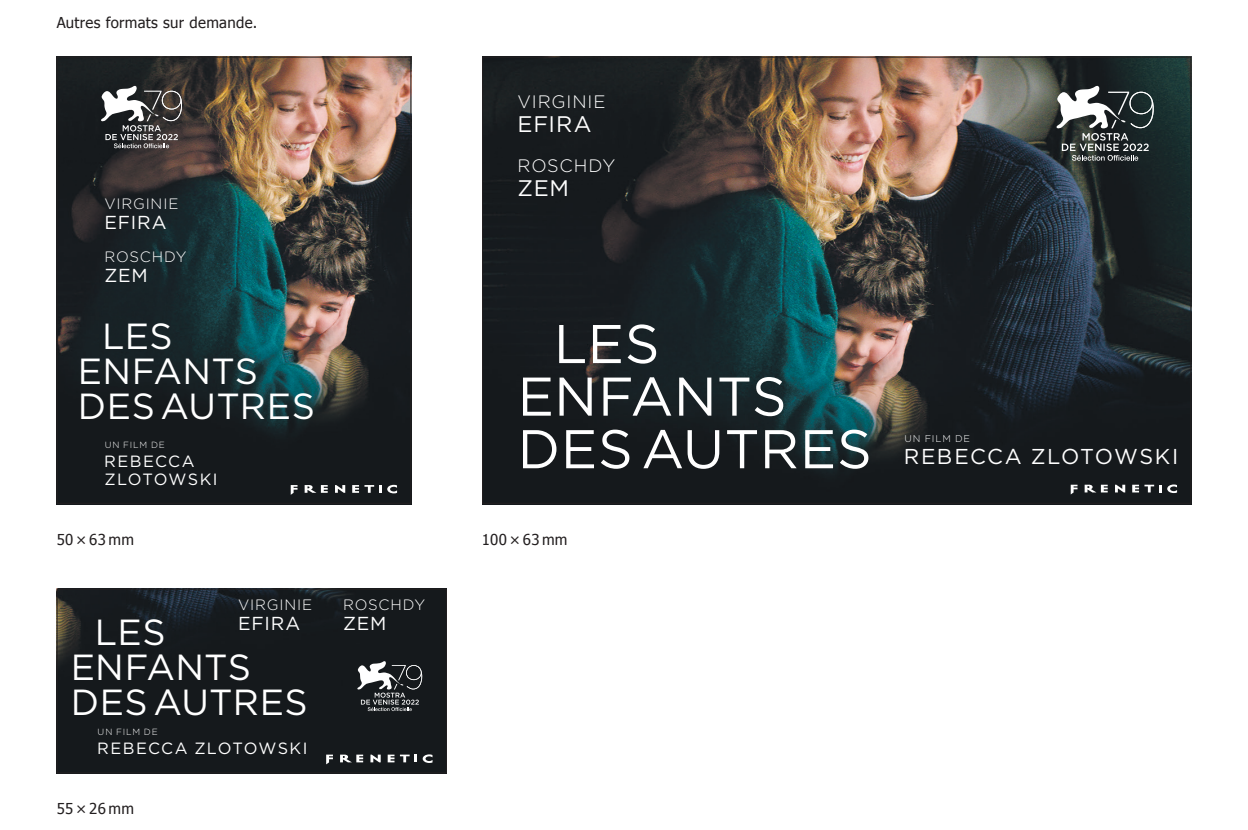
<style>
.page{position:relative;width:1248px;height:830px;background:#fff}
.page>*{position:absolute;margin:0;border:0;box-sizing:border-box;transform-origin:0 0}
.t1{font:54.5px/52.5px "Gotham";letter-spacing:.005em;color:#fff}
.t2{font:36.25px/35px "Gotham";letter-spacing:.01em;color:#fff}
.t3{font:22.5px "Gotham";letter-spacing:.03em;color:#fff}
.t4{font:21.5px "Gotham";letter-spacing:.065em;color:#fff}
.t5{font:18.75px "Gotham";letter-spacing:.035em;color:#fff}
.t6{font:300 18px "Gotham";letter-spacing:.05em;color:#fff}
.t7{font:16.25px/17.5px "Gotham";letter-spacing:.075em;color:#fff}
.t8{font:15px "Tahoma";letter-spacing:.02em;color:#231f20}
.t9{font:300 15px "Gotham";letter-spacing:.055em;color:#fff}
.t10{font:300 9.75px "Gotham";letter-spacing:.095em;color:#fff}
.t11{font:300 9px "Gotham";letter-spacing:.095em;color:#fff}
</style>
<div class="page">
<img style="left:57px;top:59px;width:354px;height:445px">
<div style="left:59px;top:590px;width:385px;height:180px;background:#15191c"></div>
<img style="left:482px;top:59px;width:709px;height:445px">
<svg style="left:100px;top:85px;width:82px;height:63px"></svg>
<svg style="left:357px;top:660px;width:65px;height:50px;background:#535658"></svg>
<svg style="left:1055px;top:85px;width:98px;height:76px"></svg>
<svg style="left:291px;top:485px;width:6px;height:9px"></svg>
<svg style="left:304px;top:485px;width:24px;height:7px"></svg>
<svg style="left:335px;top:485px;width:10px;height:7px"></svg>
<svg style="left:352px;top:484px;width:45px;height:9px"></svg>
<svg style="left:1070px;top:484px;width:7px;height:10px"></svg>
<svg style="left:1084px;top:484px;width:23px;height:8px"></svg>
<svg style="left:1114px;top:484px;width:11px;height:8px"></svg>
<svg style="left:1144px;top:484px;width:17px;height:8px"></svg>
<svg style="left:1132px;top:484px;width:6px;height:8px"></svg>
<svg style="left:1167px;top:484px;width:9px;height:9px"></svg>
<svg style="left:326px;top:754px;width:7px;height:10px"></svg>
<svg style="left:340px;top:754px;width:23px;height:8px"></svg>
<svg style="left:370px;top:754px;width:10px;height:8px"></svg>
<svg style="left:387px;top:754px;width:7px;height:8px"></svg>
<svg style="left:400px;top:754px;width:32px;height:8px"></svg>
<div style="left:57px;top:588px;width:389px;height:184px;border:1px solid #231f20"></div>
<div style="left:57px;top:57px;width:354px;height:446px;border:1px solid #231f20"></div>
<p class="t8" style="left:57px;top:13px;width:202px">Autres formats sur demande.</p>
<p class="t9" style="left:105px;top:194px;width:75px">VIRGINIE</p>
<p class="t5" style="left:105px;top:211px;width:64px">EFIRA</p>
<p class="t9" style="left:105px;top:247px;width:83px">ROSCHDY</p>
<p class="t5" style="left:105px;top:265px;width:45px">ZEM</p>
<h2 class="t2" style="left:78px;top:317px;width:238px;text-indent:24px">LES<br>ENFANTS<br>DES AUTRES</h2>
<p class="t11" style="left:105px;top:438px;width:62px">UN FILM DE</p>
<p class="t7" style="left:104px;top:452px;width:115px">REBECCA<br>ZLOTOWSKI</p>
<p class="t8" style="left:57px;top:529px;width:79px">50×63mm</p>
<p class="t9" style="left:238px;top:594px;width:75px">VIRGINIE</p>
<p class="t5" style="left:238px;top:612px;width:64px">EFIRA</p>
<h2 class="t2" style="left:71px;top:613px;width:238px;text-indent:24px">LES<br>ENFANTS<br>DES AUTRES</h2>
<p class="t11" style="left:98px;top:725px;width:62px">UN FILM DE</p>
<p class="t7" style="left:97px;top:739px;width:212px">R EBECCA ZLOTOWSKI</p>
<p class="t8" style="left:57px;top:798px;width:79px">55×26mm</p>
<p class="t9" style="left:343px;top:594px;width:83px">ROSCHDY</p>
<p class="t5" style="left:343px;top:612px;width:45px">ZEM</p>
<p class="t6" style="left:517px;top:90px;width:89px">VIRGINIE</p>
<h3 class="t3" style="left:517px;top:111px;width:75px">EFIRA</h3>
<p class="t6" style="left:517px;top:154px;width:99px">ROSCHDY</p>
<h3 class="t3" style="left:517px;top:176px;width:53px">ZEM</h3>
<h1 class="t1" style="left:517px;top:316px;width:355px;text-indent:36px">LES<br>ENFANTS<br>DES AUTRES</h1>
<p class="t8" style="left:482px;top:529px;width:87px">100 × 63 mm</p>
<p class="t10" style="left:904px;top:432px;width:67px">UN FILM DE</p>
<h3 class="t4" style="left:903px;top:444px;width:276px">R EBECCA ZLOTOWSKI</h3>
</div>
